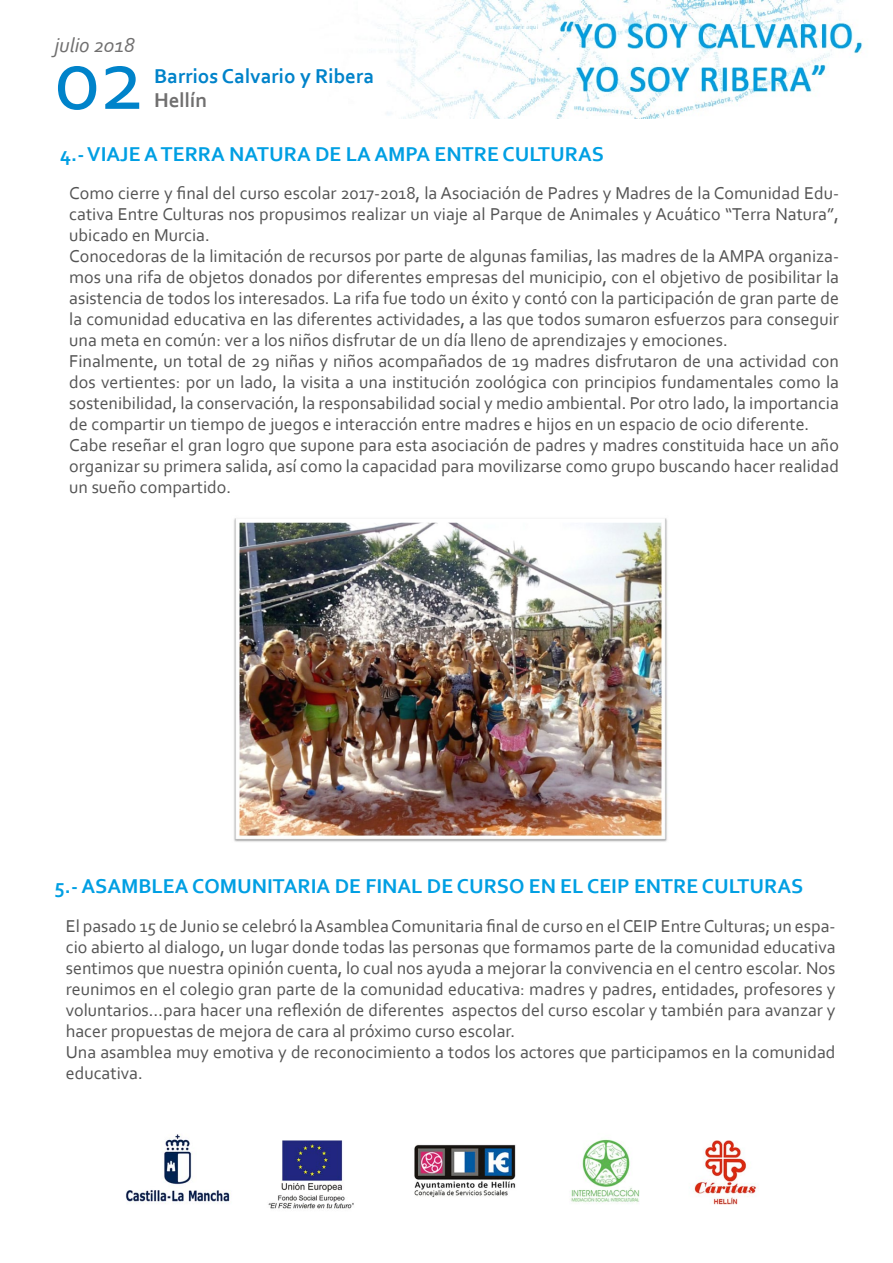
<style>
.page{position:relative;width:893px;height:1263px;background:#fff}
.page>*{position:absolute;margin:0;border:0;box-sizing:border-box;transform-origin:0 0}
.t1{font:90px "Corbel";color:#0083ca}
.t2{font:700 21px "Corbel";color:#009fe3}
.t3{font:700 21px "Corbel";color:#0083ca}
.t4{font:italic 21px "Corbel";color:#706f6f}
.t5{font:700 21px "Corbel";color:#706f6f}
.t6{font:18px/21px "Corbel";color:#535353}
</style>
<div class="page">
<img style="left:387px;top:0;width:476px;height:119px">
<img style="left:234px;top:518px;width:434px;height:324px">
<img style="left:125px;top:1134px;width:633px;height:75px">
<p class="t4" style="left:55px;top:32px;width:82px">julio 2018</p>
<h1 class="t1" style="left:54px;top:23px;width:92px">02</h1>
<p class="t3" style="left:154px;top:63px;width:222px">Barrios Calvario y Ribera</p>
<p class="t5" style="left:154px;top:87px;width:54px">Hellín</p>
<p class="t2" style="left:60px;top:141px;width:545px">4.- VIAJE A TERRA NATURA DE LA AMPA ENTRE CULTURAS</p>
<p class="t6" style="left:69px;top:182px;width:771px">Como cierre y final del curso escolar 2017-2018, la Asociación de Padres y Madres de la Comunidad Edu&shy;cativa Entre Culturas nos propusimos realizar un viaje al Parque de Animales y Acuático “Terra Natura”, ubicado en Murcia.<br>Conocedoras de la limitación de recursos por parte de algunas familias, las madres de la AMPA organiza&shy;mos una rifa de objetos donados por diferentes empresas del municipio, con el objetivo de posibilitar la asistencia de todos los interesados. La rifa fue todo un éxito y contó con la participación de gran parte de la comunidad educativa en las diferentes actividades, a las que todos sumaron esfuerzos para conseguir una meta en común: ver a los niños disfrutar de un día lleno de aprendizajes y emociones.<br>Finalmente, un total de 29 niñas y niños acompañados de 19 madres disfrutaron de una actividad con dos vertientes: por un lado, la visita a una institución zoológica con principios fundamentales como la sostenibilidad, la conservación, la responsabilidad social y medio ambiental. Por otro lado, la importancia de compartir un tiempo de juegos e interacción entre madres e hijos en un espacio de ocio diferente.<br>Cabe reseñar el gran logro que supone para esta asociación de padres y madres constituida hace un año organizar su primera salida, así como la capacidad para movilizarse como grupo buscando hacer realidad un sueño compartido.</p>
<p class="t2" style="left:55px;top:873px;width:750px">5.- ASAMBLEA COMUNITARIA DE FINAL DE CURSO EN EL CEIP ENTRE CULTURAS</p>
<p class="t6" style="left:66px;top:915px;width:771px">El pasado 15 de Junio se celebró la Asamblea Comunitaria final de curso en el CEIP Entre Culturas; un espa&shy;cio abierto al dialogo, un lugar donde todas las personas que formamos parte de la comunidad educativa sentimos que nuestra opinión cuenta, lo cual nos ayuda a mejorar la convivencia en el centro escolar. Nos reunimos en el colegio gran parte de la comunidad educativa: madres y padres, entidades, profesores y voluntarios…para hacer una reflexión de diferentes aspectos del curso escolar y también para avanzar y hacer propuestas de mejora de cara al próximo curso escolar.<br>Una asamblea muy emotiva y de reconocimiento a todos los actores que participamos en la comunidad educativa.</p>
</div>
